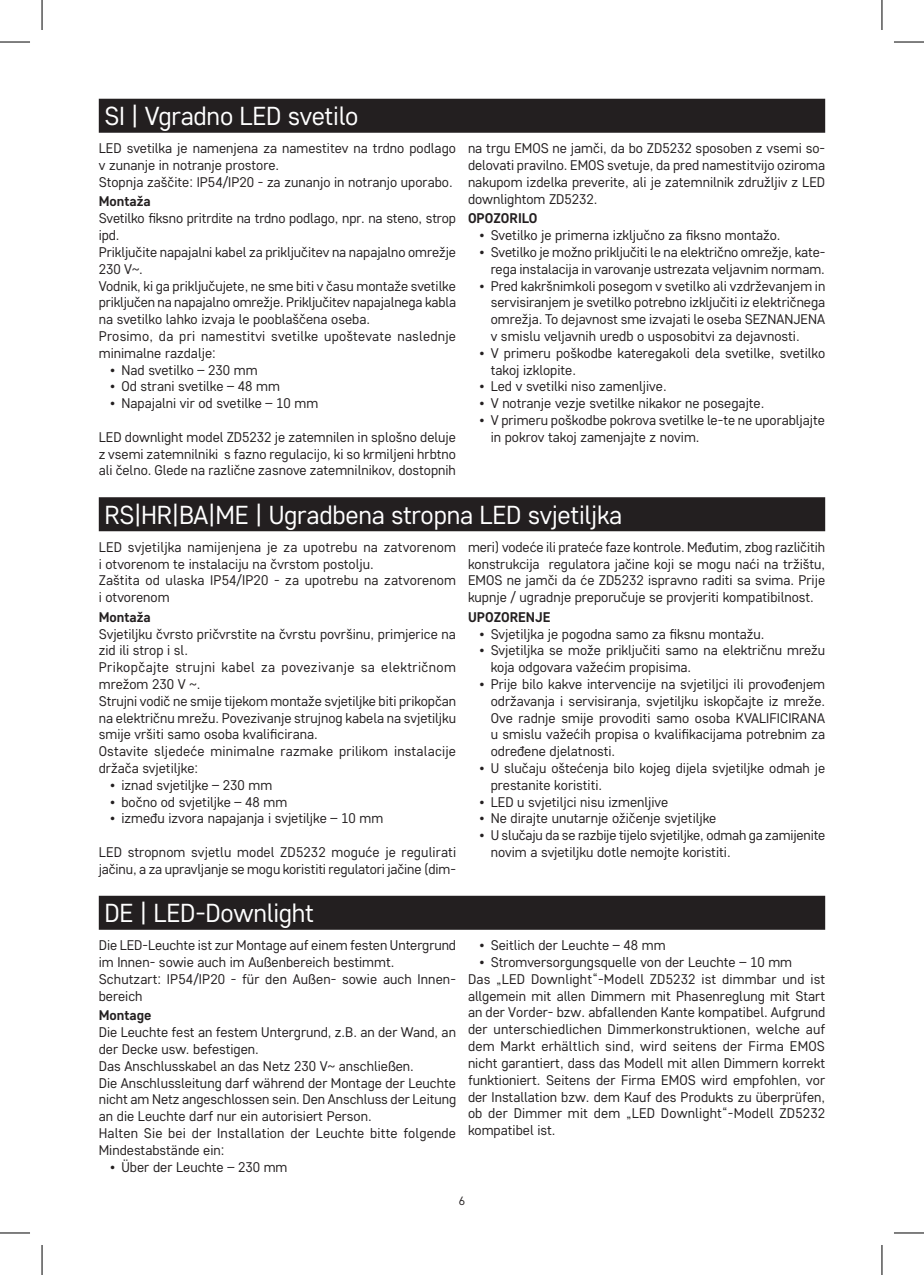
<style>
.page{position:relative;width:924px;height:1275px;background:#fff}
.page>*{position:absolute;margin:0;border:0;box-sizing:border-box;transform-origin:0 0}
.t1{font:26px "Core Sans D35";letter-spacing:-.01em;color:#fff}
.t2{font:14px/16.8px "Core Sans D35";color:#231f20}
.t3{font:700 14px "Core Sans D55";color:#231f20}
.t4{font:12px "Core Sans D35";color:#231f20}
</style>
<div class="page">
<div style="left:99px;top:99px;width:725px;height:34px;background:#231f20"></div>
<div style="left:99px;top:497px;width:725px;height:34px;background:#231f20"></div>
<div style="left:99px;top:895px;width:725px;height:34px;background:#231f20"></div>
<hr style="left:0;top:42px;width:30px;height:1px;background:#000">
<hr style="left:893px;top:42px;width:30px;height:1px;background:#000">
<hr style="left:0;top:1232px;width:30px;height:1px;background:#000">
<hr style="left:893px;top:1232px;width:30px;height:1px;background:#000">
<hr style="left:42px;top:0;width:1px;height:30px;background:#000">
<hr style="left:42px;top:1245px;width:1px;height:30px;background:#000">
<hr style="left:881px;top:0;width:1px;height:30px;background:#000">
<hr style="left:881px;top:1245px;width:1px;height:30px;background:#000">
<h1 class="t1" style="left:104px;top:99px;width:255px">SI | Vgradno LED svetilo</h1>
<p class="t2" style="left:99px;top:139px;width:358px">LED svetilka je namenjena za namestitev na trdno podlago v zunanje in notranje prostore.<br>Stopnja zaščite: IP54/IP20 - za zunanjo in notranjo uporabo.</p>
<p class="t3" style="left:99px;top:192px;width:53px">Montaža</p>
<p class="t2" style="left:99px;top:209px;width:359px">Svetilko fiksno pritrdite na trdno podlago, npr. na steno, strop ipd.<br>Priključite napajalni kabel za priključitev na napajalno omrežje 230 V~.<br>Vodnik, ki ga priključujete, ne sme biti v času montaže svetilke priključen na napajalno omrežje. Priključitev napajalnega kabla na svetilko lahko izvaja le pooblaščena oseba.<br>Prosimo, da pri namestitvi svetilke upoštevate naslednje minimalne razdalje:</p>
<p class="t2" style="left:110px;top:361px;width:149px">• Nad svetilko – 230 mm</p>
<p class="t2" style="left:110px;top:377px;width:171px">• Od strani svetilke – 48 mm</p>
<p class="t2" style="left:110px;top:394px;width:209px">• Napajalni vir od svetilke – 10 mm</p>
<p class="t2" style="left:99px;top:428px;width:358px;text-align:justify">LED downlight model ZD5232 je zatemnilen in splošno deluje z vsemi zatemnilniki s fazno regulacijo, ki so krmiljeni hrbtno ali čelno. Glede na različne zasnove zatemnilnikov, dostopnih</p>
<p class="t2" style="left:468px;top:139px;width:358px;text-align:justify">na trgu EMOS ne jamči, da bo ZD5232 sposoben z vsemi so&shy;delovati pravilno. EMOS svetuje, da pred namestitvijo oziroma nakupom izdelka preverite, ali je zatemnilnik združljiv z LED downlightom ZD5232.</p>
<p class="t3" style="left:468px;top:209px;width:71px">OPOZORILO</p>
<p class="t2" style="left:479px;top:226px;width:302px">• Svetilko je primerna izključno za fiksno montažo.</p>
<p class="t2" style="left:479px;top:243px;width:347px;text-align:right">• Svetilko je možno priključiti le na električno omrežje, kate&shy;rega instalacija in varovanje ustrezata veljavnim normam.</p>
<p class="t2" style="left:490px;top:277px;width:336px;text-align:justify;text-indent:-11px">• Pred kakršnimkoli posegom v svetilko ali vzdrževanjem in servisiranjem je svetilko potrebno izključiti iz električnega omrežja. To dejavnost sme izvajati le oseba SEZNANJENA v smislu veljavnih uredb o usposobitvi za dejavnosti.</p>
<p class="t2" style="left:490px;top:344px;width:336px;text-indent:-11px">• V primeru poškodbe kateregakoli dela svetilke, svetilko takoj izklopite.</p>
<p class="t2" style="left:479px;top:377px;width:189px">• Led v svetilki niso zamenljive.</p>
<p class="t2" style="left:479px;top:394px;width:286px">• V notranje vezje svetilke nikakor ne posegajte.</p>
<p class="t2" style="left:490px;top:411px;width:335px;text-indent:-11px">• V primeru poškodbe pokrova svetilke le-te ne uporabljajte in pokrov takoj zamenjajte z novim.</p>
<h1 class="t1" style="left:104px;top:498px;width:519px">RS|HR|BA|ME | Ugradbena stropna LED svjetiljka</h1>
<p class="t2" style="left:99px;top:538px;width:358px">LED svjetiljka namijenjena je za upotrebu na zatvorenom i otvorenom te instalaciju na čvrstom postolju.<br>Zaštita od ulaska IP54/IP20 - za upotrebu na zatvorenom i otvorenom</p>
<p class="t3" style="left:99px;top:608px;width:53px">Montaža</p>
<p class="t2" style="left:99px;top:625px;width:359px">Svjetiljku čvrsto pričvrstite na čvrstu površinu, primjerice na zid ili strop i sl.<br>Prikopčajte strujni kabel za povezivanje sa električnom mrežom 230 V ~.<br>Strujni vodič ne smije tijekom montaže svjetiljke biti prikopčan na električnu mrežu. Povezivanje strujnog kabela na svjetiljku smije vršiti samo osoba kvalificirana.<br>Ostavite sljedeće minimalne razmake prilikom instalacije držača svjetiljke:</p>
<p class="t2" style="left:110px;top:776px;width:164px">• iznad svjetiljke – 230 mm</p>
<p class="t2" style="left:110px;top:793px;width:178px">• bočno od svjetiljke – 48 mm</p>
<p class="t2" style="left:110px;top:809px;width:274px">• između izvora napajanja i svjetiljke – 10 mm</p>
<p class="t2" style="left:99px;top:843px;width:359px">LED stropnom svjetlu model ZD5232 moguće je regulirati jačinu, a za upravljanje se mogu koristiti regulatori jačine (dim-</p>
<p class="t2" style="left:468px;top:538px;width:358px;text-align:justify">meri) vodeće ili prateće faze kontrole. Međutim, zbog različitih konstrukcija regulatora jačine koji se mogu naći na tržištu, EMOS ne jamči da će ZD5232 ispravno raditi sa svima. Prije kupnje / ugradnje preporučuje se provjeriti kompatibilnost.</p>
<p class="t3" style="left:468px;top:608px;width:84px">UPOZORENJE</p>
<p class="t2" style="left:479px;top:625px;width:286px">• Svjetiljka je pogodna samo za fiksnu montažu.</p>
<p class="t2" style="left:490px;top:641px;width:336px;text-indent:-11px">• Svjetiljka se može priključiti samo na električnu mrežu koja odgovara važećim propisima.</p>
<p class="t2" style="left:490px;top:675px;width:336px;text-align:justify;text-indent:-11px">• Prije bilo kakve intervencije na svjetiljci ili provođenjem održavanja i servisiranja, svjetiljku iskopčajte iz mreže.<br>Ove radnje smije provoditi samo osoba KVALIFICIRANA u smislu važećih propisa o kvalifikacijama potrebnim za određene djelatnosti.</p>
<p class="t2" style="left:490px;top:759px;width:336px;text-indent:-11px">• U slučaju oštećenja bilo kojeg dijela svjetiljke odmah je prestanite koristiti.</p>
<p class="t2" style="left:479px;top:793px;width:190px">• LED u svjetiljci nisu izmenljive</p>
<p class="t2" style="left:479px;top:809px;width:238px">• Ne dirajte unutarnje ožičenje svjetiljke</p>
<p class="t2" style="left:490px;top:826px;width:336px;text-indent:-11px">• U slučaju da se razbije tijelo svjetiljke, odmah ga zamijenite novim a svjetiljku dotle nemojte koristiti.</p>
<h1 class="t1" style="left:104px;top:896px;width:211px">DE | LED-Downlight</h1>
<p class="t2" style="left:99px;top:936px;width:358px">Die LED-Leuchte ist zur Montage auf einem festen Untergrund im Innen- sowie auch im Außenbereich bestimmt.<br>Schutzart: IP54/IP20 - für den Außen- sowie auch Innen&shy;bereich</p>
<p class="t3" style="left:99px;top:1006px;width:54px">Montage</p>
<p class="t2" style="left:99px;top:1023px;width:359px">Die Leuchte fest an festem Untergrund, z.B. an der Wand, an der Decke usw. befestigen.<br>Das Anschlusskabel an das Netz 230 V~ anschließen.<br>Die Anschlussleitung darf während der Montage der Leuchte nicht am Netz angeschlossen sein. Den Anschluss der Leitung an die Leuchte darf nur ein autorisiert Person.<br>Halten Sie bei der Installation der Leuchte bitte folgende Mindestabstände ein:</p>
<p class="t2" style="left:110px;top:1157px;width:179px">• Über der Leuchte – 230 mm</p>
<p class="t2" style="left:479px;top:936px;width:188px">• Seitlich der Leuchte – 48 mm</p>
<p class="t2" style="left:468px;top:953px;width:359px;text-indent:11px">• Stromversorgungsquelle von der Leuchte – 10 mm<br>Das „LED Downlight“-Modell ZD5232 ist dimmbar und ist allgemein mit allen Dimmern mit Phasenreglung mit Start an der Vorder- bzw. abfallenden Kante kompatibel. Aufgrund der unterschiedlichen Dimmerkonstruktionen, welche auf dem Markt erhältlich sind, wird seitens der Firma EMOS nicht garantiert, dass das Modell mit allen Dimmern korrekt funktioniert. Seitens der Firma EMOS wird empfohlen, vor der Installation bzw. dem Kauf des Produkts zu überprüfen, ob der Dimmer mit dem „LED Downlight“-Modell ZD5232 kompatibel ist.</p>
<p class="t4" style="left:458px;top:1192px;width:8px">6</p>
</div>
